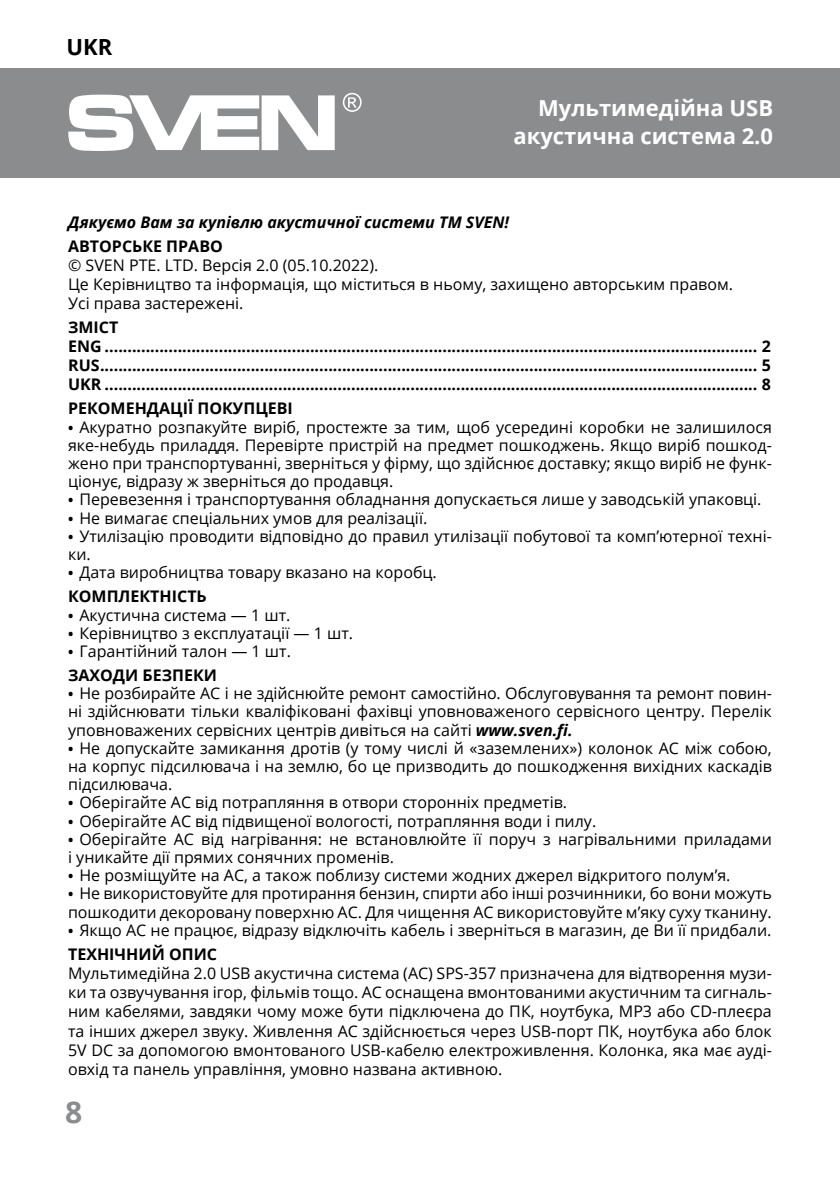
<style>
.page{position:relative;width:840px;height:1191px;background:#fff}
.page>*{position:absolute;margin:0;border:0;box-sizing:border-box;transform-origin:0 0}
.t1{font:700 30px "Open Sans";color:#8a8c8e}
.t2{font:700 22.2px "Open Sans";color:#000}
.t3{font:700 22px/28px "Open Sans";color:#fff;text-align:right}
.t4{font:16px/18.2px "Open Sans";color:#000}
.t5{font:700 16px/19px "Open Sans";color:#000}
.t6{font:italic 700 16px "Open Sans";color:#000}
.s1{font-weight:700;font-size:14px}
.s2{font-weight:700}
.s3{font-weight:700;font-style:italic}
</style>
<div class="page">
<div style="left:0;top:68px;width:839px;height:109px;background:#8a8c8e"></div>
<svg style="left:68px;top:95px;width:266px;height:56px"></svg>
<svg style="left:342px;top:93px;width:19px;height:19px"></svg>
<h2 class="t2" style="left:66px;top:32px;width:47px">UKR</h2>
<h3 class="t3" style="left:513px;top:94px;width:261px">Мультимедійна USB акустична система 2.0</h3>
<p class="t6" style="left:68px;top:211px;width:442px">Дякуємо Вам за купівлю акустичної системи ТМ SVEN!</p>
<p class="t5" style="left:68px;top:236px;width:156px">АВТОРСЬКЕ ПРАВО</p>
<p class="t4" style="left:68px;top:255px;width:666px;line-height:19.2px">© SVEN PTE. LTD. Версія 2.0 (05.10.2022).<br>Це Керівництво та інформація, що міститься в ньому, захищено авторським правом.<br>Усі права застережені.</p>
<p class="t5" style="left:68px;top:318px;width:704px">ЗМІСТ<br>ENG ............................................................................................................................................... 2<br>RUS................................................................................................................................................ 5<br>UKR ............................................................................................................................................... 8</p>
<p class="t5" style="left:68px;top:399px;width:226px">РЕКОМЕНДАЦІЇ ПОКУПЦЕВІ</p>
<p class="t4" style="left:68px;top:417px;width:705px;text-align:justify"><span class="s1">•</span> Акуратно розпакуйте виріб, простежте за тим, щоб усередині коробки не залишилося яке-небудь приладдя. Перевірте пристрій на предмет пошкоджень. Якщо виріб пошкод&shy;жено при транспортуванні, зверніться у фірму, що здійснює доставку; якщо виріб не функ&shy;ціонує, відразу ж зверніться до продавця.</p>
<p class="t4" style="left:68px;top:490px;width:694px"><span class="s1">•</span> Перевезення і транспортування обладнання допускається лише у заводській упаковці.</p>
<p class="t4" style="left:68px;top:508px;width:360px"><span class="s1">•</span> Не вимагає спеціальних умов для реалізації.</p>
<p class="t4" style="left:68px;top:526px;width:705px"><span class="s1">•</span> Утилізацію проводити відповідно до правил утилізації побутової та комп’ютерної техні&shy;ки.</p>
<p class="t4" style="left:68px;top:560px;width:370px;line-height:24px"><span class="s1">•</span> Дата виробництва товару вказано на коробц.<br><span class="s2">КОМПЛЕКТНІСТЬ</span></p>
<p class="t4" style="left:68px;top:605px;width:224px"><span class="s1">•</span> Акустична система — 1 шт.</p>
<p class="t4" style="left:68px;top:623px;width:286px"><span class="s1">•</span> Керівництво з експлуатації — 1 шт.</p>
<p class="t4" style="left:68px;top:638px;width:224px;line-height:24px"><span class="s1">•</span> Гарантійний талон — 1 шт.<br><span class="s2">ЗАХОДИ БЕЗПЕКИ</span></p>
<p class="t4" style="left:68px;top:684px;width:705px;text-align:justify"><span class="s1">•</span> Не розбирайте АС і не здійснюйте ремонт самостійно. Обслуговування та ремонт повин&shy;ні здійснювати тільки кваліфіковані фахівці уповноваженого сервісного центру. Перелік уповноважених сервісних центрів дивіться на сайті <span class="s3">www.sven.fi.</span></p>
<p class="t4" style="left:68px;top:738px;width:704px;text-align:justify"><span class="s1">•</span> Не допускайте замикання дротів (у тому числі й «заземлених») колонок АС між собою, на корпус підсилювача і на землю, бо це призводить до пошкодження вихідних каскадів підсилювача.</p>
<p class="t4" style="left:68px;top:793px;width:500px"><span class="s1">•</span> Оберігайте АС від потрапляння в отвори сторонніх предметів.</p>
<p class="t4" style="left:68px;top:811px;width:529px"><span class="s1">•</span> Оберігайте АС від підвищеної вологості, потрапляння води і пилу.</p>
<p class="t4" style="left:68px;top:829px;width:705px"><span class="s1">•</span> Оберігайте АС від нагрівання: не встановлюйте її поруч з нагрівальними приладами і уникайте дії прямих сонячних променів.</p>
<p class="t4" style="left:68px;top:866px;width:663px"><span class="s1">•</span> Не розміщуйте на АС, а також поблизу системи жодних джерел відкритого полум’я.</p>
<p class="t4" style="left:68px;top:884px;width:705px"><span class="s1">•</span> Не використовуйте для протирання бензин, спирти або інші розчинники, бо вони можуть пошкодити декоровану поверхню АС. Для чищення АС використовуйте м’яку суху тканину.</p>
<p class="t4" style="left:68px;top:917px;width:704px;line-height:24px"><span class="s1">•</span> Якщо АС не працює, відразу відключіть кабель і зверніться в магазин, де Ви її придбали.<br><span class="s2">ТЕХНІЧНИЙ ОПИС</span></p>
<p class="t4" style="left:68px;top:963px;width:705px;line-height:19.2px;text-align:justify">Мультимедійна 2.0 USB акустична система (АС) SPS-357 призначена для відтворення музи&shy;ки та озвучування ігор, фільмів тощо. АС оснащена вмонтованими акустичним та сигналь&shy;ним кабелями, завдяки чому може бути підключена до ПК, ноутбука, МР3 або CD-плеєра та інших джерел звуку. Живлення АС здійснюється через USB-порт ПК, ноутбука або блок 5V DC за допомогою вмонтованого USB-кабелю електроживлення. Колонка, яка має ауді&shy;овхід та панель управління, умовно названа активною.</p>
<h1 class="t1" style="left:65px;top:1090px;width:19px">8</h1>
</div>
